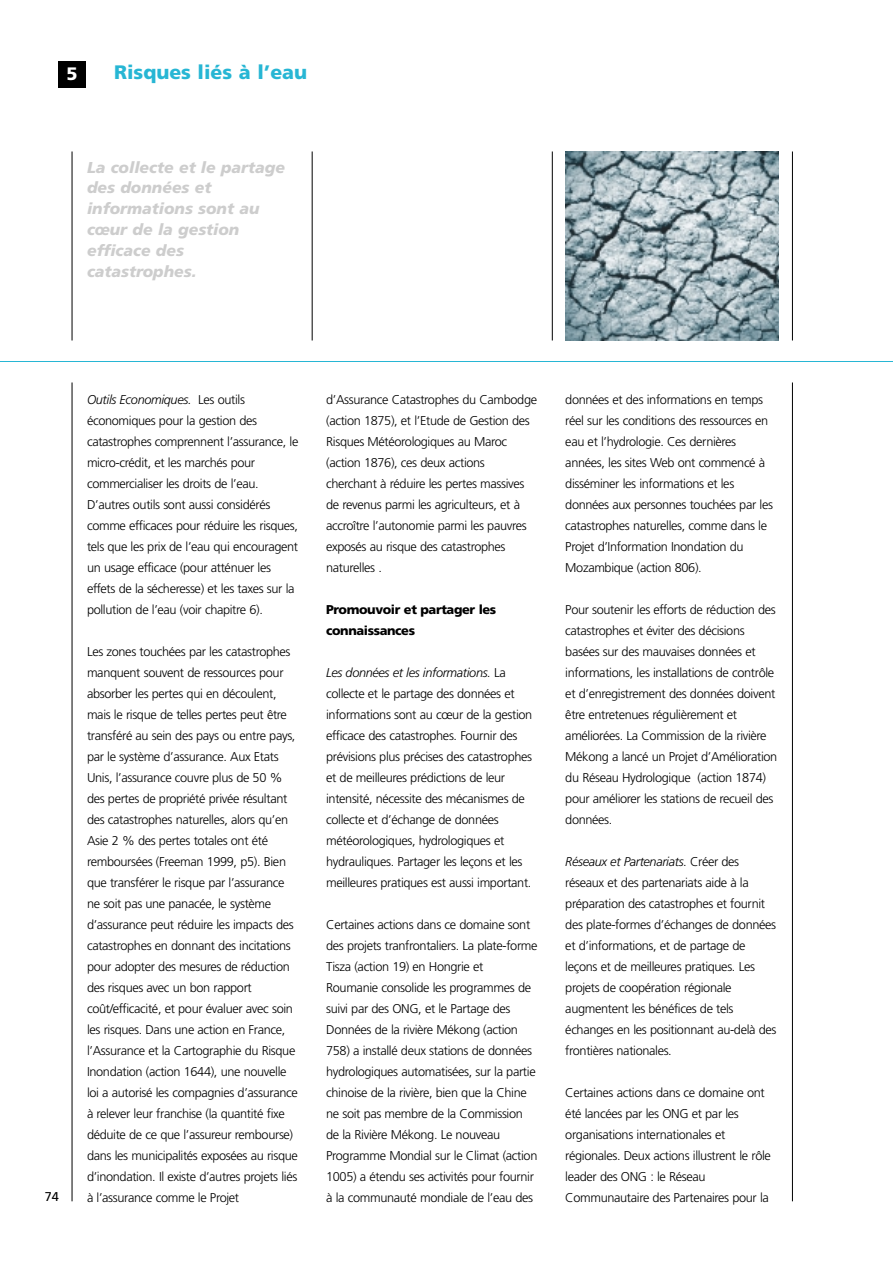
<style>
.page{position:relative;width:893px;height:1263px;background:#fff}
.page>*{position:absolute;margin:0;border:0;box-sizing:border-box;transform-origin:0 0}
.t1{font:900 19.5px "Frutiger";color:#27b6d4}
.t2{font:900 18px "Frutiger";color:#fff}
.t3{font:italic 900 15.75px/21px "Frutiger";color:#cdcdcd}
.t4{font:300 12.75px/21px "Frutiger";letter-spacing:-.03em;color:#000}
.t5{font:900 12.75px/21px "Frutiger";letter-spacing:-.03em;color:#000}
.t6{font:12.75px "Frutiger";color:#000}
.s1{font-style:italic}
</style>
<div class="page">
<hr style="left:72px;top:152px;width:1px;height:188px;background:#000">
<hr style="left:312px;top:152px;width:1px;height:188px;background:#000">
<hr style="left:552px;top:152px;width:1px;height:188px;background:#000">
<hr style="left:792px;top:152px;width:1px;height:188px;background:#000">
<hr style="left:72px;top:382px;width:1px;height:819px;background:#000">
<hr style="left:792px;top:382px;width:1px;height:819px;background:#000">
<hr style="left:0;top:361px;width:892px;height:1px;background:#27b6d4">
<div style="left:58px;top:62px;width:28px;height:26px;background:#000"></div>
<img style="left:566px;top:152px;width:212px;height:188px">
<h2 class="t2" style="left:66px;top:66px;width:13px">5</h2>
<h1 class="t1" style="left:114px;top:65px;width:195px">Risques liés à l’eau</h1>
<p class="t3" style="left:87px;top:158px;width:199px">La collecte et le partage des données et informations sont au cœur de la gestion efficace des catastrophes.</p>
<p class="t6" style="left:45px;top:1192px;width:16px">74</p>
<p class="t4" style="left:87px;top:390px;width:213px"><span class="s1">Outils Economiques.</span> Les outils économiques pour la gestion des catastrophes comprennent l’assurance, le micro-crédit, et les marchés pour commercialiser les droits de l’eau.<br>D’autres outils sont aussi considérés comme efficaces pour réduire les risques, tels que les prix de l’eau qui encouragent un usage efficace (pour atténuer les effets de la sécheresse) et les taxes sur la pollution de l’eau (voir chapitre 6).</p>
<p class="t4" style="left:87px;top:642px;width:212px">Les zones touchées par les catastrophes manquent souvent de ressources pour absorber les pertes qui en découlent, mais le risque de telles pertes peut être transféré au sein des pays ou entre pays, par le système d’assurance. Aux Etats Unis, l’assurance couvre plus de 50 % des pertes de propriété privée résultant des catastrophes naturelles, alors qu’en Asie 2 % des pertes totales ont été remboursées (Freeman 1999, p5). Bien que transférer le risque par l’assurance ne soit pas une panacée, le système d’assurance peut réduire les impacts des catastrophes en donnant des incitations pour adopter des mesures de réduction des risques avec un bon rapport coût/efficacité, et pour évaluer avec soin les risques. Dans une action en France, l’Assurance et la Cartographie du Risque Inondation (action 1644), une nouvelle loi a autorisé les compagnies d’assurance à relever leur franchise (la quantité fixe déduite de ce que l’assureur rembourse) dans les municipalités exposées au risque d’inondation. Il existe d’autres projets liés à l’assurance comme le Projet</p>
<p class="t4" style="left:326px;top:390px;width:212px">d’Assurance Catastrophes du Cambodge (action 1875), et l’Etude de Gestion des Risques Météorologiques au Maroc (action 1876), ces deux actions cherchant à réduire les pertes massives de revenus parmi les agriculteurs, et à accroître l’autonomie parmi les pauvres exposés au risque des catastrophes naturelles .</p>
<p class="t5" style="left:326px;top:600px;width:172px">Promouvoir et partager les connaissances</p>
<p class="t4" style="left:326px;top:663px;width:208px"><span class="s1">Les données et les informations.</span> La collecte et le partage des données et informations sont au cœur de la gestion efficace des catastrophes. Fournir des prévisions plus précises des catastrophes et de meilleures prédictions de leur intensité, nécessite des mécanismes de collecte et d’échange de données météorologiques, hydrologiques et hydrauliques. Partager les leçons et les meilleures pratiques est aussi important.</p>
<p class="t4" style="left:326px;top:915px;width:213px">Certaines actions dans ce domaine sont des projets tranfrontaliers. La plate-forme Tisza (action 19) en Hongrie et Roumanie consolide les programmes de suivi par des ONG, et le Partage des Données de la rivière Mékong (action 758) a installé deux stations de données hydrologiques automatisées, sur la partie chinoise de la rivière, bien que la Chine ne soit pas membre de la Commission de la Rivière Mékong. Le nouveau Programme Mondial sur le Climat (action 1005) a étendu ses activités pour fournir à la communauté mondiale de l’eau des</p>
<p class="t4" style="left:565px;top:390px;width:209px">données et des informations en temps réel sur les conditions des ressources en eau et l’hydrologie. Ces dernières années, les sites Web ont commencé à disséminer les informations et les données aux personnes touchées par les catastrophes naturelles, comme dans le Projet d’Information Inondation du Mozambique (action 806).</p>
<p class="t4" style="left:565px;top:600px;width:213px">Pour soutenir les efforts de réduction des catastrophes et éviter des décisions basées sur des mauvaises données et informations, les installations de contrôle et d’enregistrement des données doivent être entretenues régulièrement et améliorées. La Commission de la rivière Mékong a lancé un Projet d’Amélioration du Réseau Hydrologique (action 1874) pour améliorer les stations de recueil des données.</p>
<p class="t4" style="left:565px;top:852px;width:213px"><span class="s1">Réseaux et Partenariats</span>. Créer des réseaux et des partenariats aide à la préparation des catastrophes et fournit des plate-formes d’échanges de données et d’informations, et de partage de leçons et de meilleures pratiques. Les projets de coopération régionale augmentent les bénéfices de tels échanges en les positionnant au-delà des frontières nationales.</p>
<p class="t4" style="left:565px;top:1083px;width:207px">Certaines actions dans ce domaine ont été lancées par les ONG et par les organisations internationales et régionales. Deux actions illustrent le rôle leader des ONG : le Réseau Communautaire des Partenaires pour la</p>
</div>
